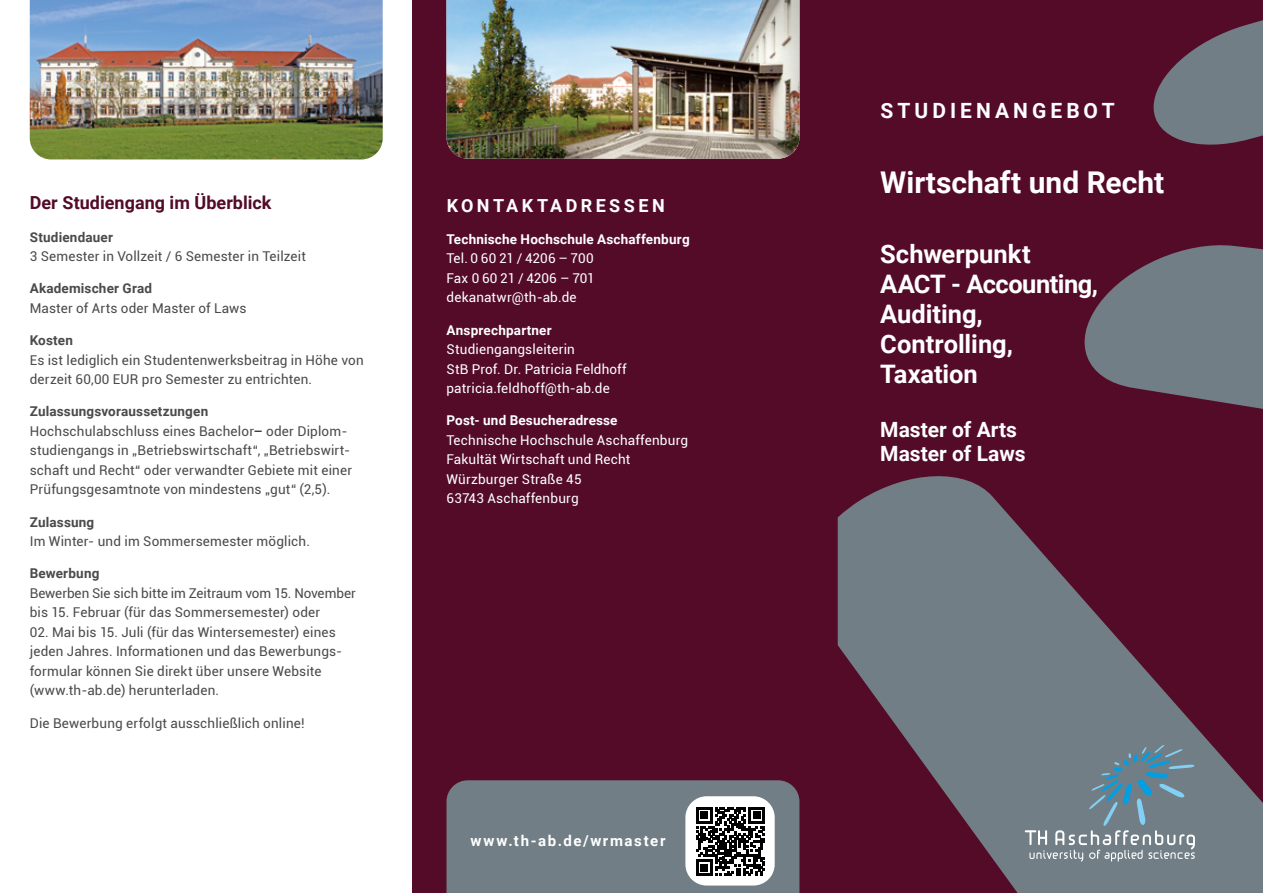
<style>
.page{position:relative;width:1263px;height:893px;background:#fff}
.page>*{position:absolute;margin:0;border:0;box-sizing:border-box;transform-origin:0 0}
.t1{font:700 30px "Roboto";color:#fff}
.t2{font:700 25.5px/30px "Roboto";color:#fff}
.t3{font:700 21px/24px "Roboto";color:#fff}
.t4{font:700 21px "Roboto";letter-spacing:.19em;color:#fff}
.t5{font:700 18px "Roboto";color:#530b28}
.t6{font:700 18px "Roboto";letter-spacing:.19em;color:#fff}
.t7{font:700 15px "Roboto";letter-spacing:.11em;color:#fff}
.t8{font:13.5px/19.5px "Roboto";letter-spacing:.01em;color:#4a4a49}
.t9{font:13.5px/19.5px "Roboto";letter-spacing:.01em;color:#fff}
.t10{font:700 13.5px "Roboto";letter-spacing:.015em;color:#fff}
.t11{font:700 13.5px "Roboto";letter-spacing:.015em;color:#4a4a49}
.s1{font-weight:700}
.s2{color:#000}
</style>
<div class="page">
<div style="left:412px;top:0;width:851px;height:893px;background:#530b28"></div>
<svg style="left:1153px;top:20px;width:110px;height:125px"></svg>
<svg style="left:838px;top:476px;width:425px;height:417px;fill:#717e86"></svg>
<svg style="left:1071px;top:245px;width:192px;height:236px;fill:#717e86"></svg>
<svg style="left:1025px;top:745px;width:170px;height:117px"></svg>
<svg style="left:446px;top:780px;width:353px;height:113px"></svg>
<img style="left:446px;top:0;width:353px;height:159px">
<img style="left:30px;top:0;width:353px;height:159px">
<h3 class="t5" style="left:30px;top:190px;width:243px">Der Studiengang im Überblick</h3>
<p class="t11" style="left:30px;top:227px;width:85px">Studiendauer</p>
<p class="t8" style="left:30px;top:246px;width:278px">3 Semester in Vollzeit / 6 Semester in Teilzeit</p>
<p class="t11" style="left:30px;top:279px;width:124px">Akademischer Grad</p>
<p class="t8" style="left:30px;top:298px;width:218px">Master of Arts oder Master of Laws</p>
<p class="t11" style="left:30px;top:331px;width:45px">Kosten</p>
<p class="t8" style="left:30px;top:350px;width:335px">Es ist lediglich ein Studentenwerksbeitrag in Höhe von derzeit 60,00 EUR pro Semester zu entrichten.</p>
<p class="t8" style="left:30px;top:401px;width:324px"><span class="s1">Zulassungsvoraussetzungen<br></span>Hochschulabschluss eines Bachelor<span class="s2">–</span> oder Diplom&shy;studiengangs in „Betriebswirtschaft“, „Betriebswirt&shy;schaft und Recht“ oder verwandter Gebiete mit einer Prüfungsgesamtnote von mindestens „gut“ (2,5).</p>
<p class="t11" style="left:30px;top:512px;width:66px">Zulassung</p>
<p class="t8" style="left:30px;top:531px;width:282px">Im Winter- und im Sommersemester möglich.</p>
<p class="t11" style="left:30px;top:564px;width:71px">Bewerbung</p>
<p class="t8" style="left:30px;top:583px;width:327px">Bewerben Sie sich bitte im Zeitraum vom 15. November bis 15. Februar (für das Sommersemester) oder</p>
<p class="t8" style="left:30px;top:622px;width:314px">02. Mai bis 15. Juli (für das Wintersemester) eines jeden Jahres. Informationen und das Bewerbungs&shy;formular können Sie direkt über unsere Website (www.th-ab.de) herunterladen.</p>
<p class="t8" style="left:30px;top:713px;width:276px">Die Bewerbung erfolgt ausschließlich online!</p>
<h3 class="t6" style="left:447px;top:193px;width:219px">KONTAKTADRESSEN</h3>
<p class="t10" style="left:446px;top:230px;width:245px">Technische Hochschule Aschaffenburg</p>
<p class="t9" style="left:446px;top:248px;width:150px;text-align:justify">Tel. 0 60 21 / 4206 – 700<br>Fax 0 60 21 / 4206 – 701 dekanatwr@th-ab.de</p>
<p class="t10" style="left:446px;top:320px;width:107px">Ansprechpartner</p>
<p class="t9" style="left:446px;top:339px;width:182px">Studiengangsleiterin<br>StB Prof. Dr. Patricia Feldhoff patricia.feldhoff@th-ab.de</p>
<p class="t10" style="left:446px;top:411px;width:173px">Post- und Besucheradresse</p>
<p class="t9" style="left:446px;top:430px;width:243px">Technische Hochschule Aschaffenburg<br>Fakultät Wirtschaft und Recht<br>Würzburger Straße 45<br>63743 Aschaffenburg</p>
<p class="t7" style="left:470px;top:830px;width:197px">www.th-ab.de/wrmaster</p>
<h3 class="t4" style="left:881px;top:96px;width:236px">STUDIENANGEBOT</h3>
<h1 class="t1" style="left:880px;top:161px;width:286px">Wirtschaft und Recht</h1>
<h2 class="t2" style="left:880px;top:238px;width:219px">Schwerpunkt<br>AACT - Accounting,<br>Auditing,<br>Controlling,<br>Taxation</h2>
<h3 class="t3" style="left:880px;top:416px;width:147px">Master of Arts<br>Master of Laws</h3>
</div>
